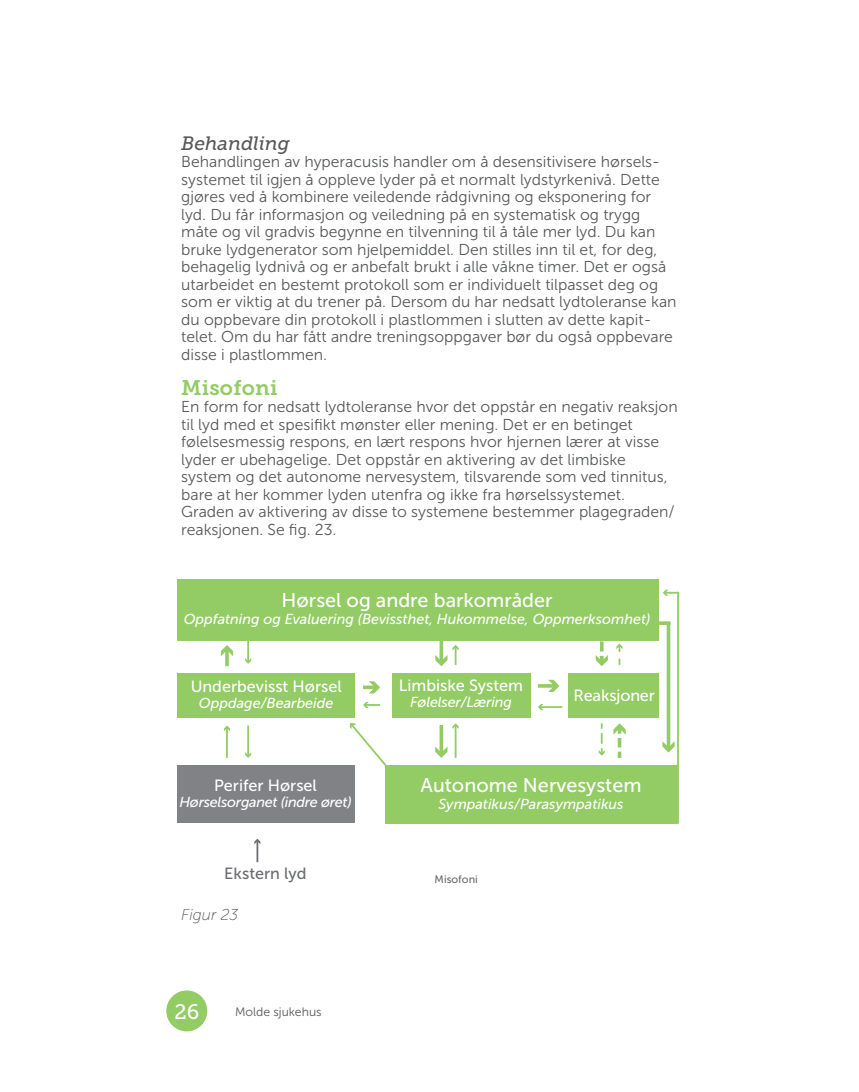
<style>
.page{position:relative;width:859px;height:1092px;background:#fff}
.page>*{position:absolute;margin:0;border:0;box-sizing:border-box;transform-origin:0 0}
.t1{font:21px "Museo Slab 700";letter-spacing:.01em;color:#93cb64}
.t2{font:21px "Museo Slab 500";color:#fff}
.t3{font:19.78px "Museo Sans 500";color:#fff}
.t4{font:italic 19.25px "Museo Slab 500";letter-spacing:-.005em;color:#57585a}
.t5{font:16.28px "Museo Sans 500";color:#fff}
.t6{font:16.28px "Museo Sans 500";color:#6c6d70}
.t7{font:15.75px/17.5px "Museo Sans 300";color:#57585a}
.t8{font:italic 15.75px "Museo Sans 100";color:#57585a}
.t9{font:italic 14.35px "Museo Sans 500";color:#fff}
.t10{font:italic 14.35px "Museo Sans 500";letter-spacing:-.02em;color:#fff}
.t11{font:12.25px "Museo Sans 300";color:#57585a}
.t12{font:10.85px "Museo Sans 500";color:#6c6d70}
</style>
<div class="page">
<div style="left:166px;top:990px;width:41px;height:41px;background:#93cb64;border-radius:50%"></div>
<div style="left:178px;top:673px;width:177px;height:44px;background:#93cb64"></div>
<div style="left:392px;top:673px;width:139px;height:44px;background:#93cb64"></div>
<div style="left:567px;top:673px;width:91px;height:44px;background:#93cb64"></div>
<svg style="left:595px;top:641px;width:12px;height:25px"></svg>
<svg style="left:363px;top:685px;width:6px;height:4px"></svg>
<svg style="left:369px;top:681px;width:11px;height:12px"></svg>
<div style="left:177px;top:579px;width:481px;height:62px;background:#93cb64"></div>
<div style="left:385px;top:765px;width:292px;height:58px;background:#93cb64"></div>
<hr style="left:247px;top:637px;width:2px;height:24px;background:#93cb64">
<svg style="left:245px;top:658px;width:6px;height:5px"></svg>
<svg style="left:225px;top:656px;width:4px;height:10px"></svg>
<svg style="left:221px;top:645px;width:12px;height:11px"></svg>
<hr style="left:256px;top:840px;width:2px;height:22px;background:#6c6d70">
<svg style="left:254px;top:838px;width:6px;height:6px"></svg>
<svg style="left:439px;top:725px;width:4px;height:21px"></svg>
<svg style="left:435px;top:746px;width:12px;height:11px"></svg>
<hr style="left:454px;top:725px;width:2px;height:32px;background:#93cb64">
<svg style="left:452px;top:723px;width:6px;height:6px"></svg>
<hr style="left:439px;top:636px;width:4px;height:26px;background:#93cb64">
<svg style="left:435px;top:644px;width:23px;height:22px"></svg>
<hr style="left:247px;top:725px;width:2px;height:30px;background:#93cb64">
<svg style="left:245px;top:752px;width:6px;height:5px"></svg>
<svg style="left:349px;top:722px;width:37px;height:44px"></svg>
<hr style="left:226px;top:727px;width:2px;height:30px;background:#93cb64">
<svg style="left:224px;top:725px;width:6px;height:6px"></svg>
<div style="left:177px;top:765px;width:178px;height:57px;background:#808285"></div>
<svg style="left:363px;top:701px;width:17px;height:7px"></svg>
<hr style="left:539px;top:706px;width:23px;height:2px;background:#93cb64">
<svg style="left:538px;top:704px;width:5px;height:6px"></svg>
<hr style="left:537px;top:684px;width:18px;height:3px;background:#93cb64">
<svg style="left:548px;top:679px;width:11px;height:13px"></svg>
<svg style="left:618px;top:658px;width:2px;height:7px"></svg>
<svg style="left:616px;top:643px;width:6px;height:9px"></svg>
<svg style="left:613px;top:723px;width:12px;height:34px"></svg>
<svg style="left:598px;top:723px;width:6px;height:32px"></svg>
<svg style="left:658px;top:621px;width:12px;height:4px"></svg>
<svg style="left:666px;top:622px;width:4px;height:119px"></svg>
<svg style="left:662px;top:741px;width:12px;height:11px"></svg>
<hr style="left:676px;top:592px;width:2px;height:231px;background:#93cb64">
<svg style="left:662px;top:589px;width:16px;height:6px"></svg>
<p class="t4" style="left:181px;top:132px;width:110px">Behandling</p>
<p class="t7" style="left:181px;top:153px;width:496px">Behandlingen av hyperacusis handler om å desensitivisere hørsels&shy;systemet til igjen å oppleve lyder på et normalt lydstyrkenivå. Dette gjøres ved å kombinere veiledende rådgivning og eksponering for lyd. Du får informasjon og veiledning på en systematisk og trygg måte og vil gradvis begynne en tilvenning til å tåle mer lyd. Du kan bruke lydgenerator som hjelpemiddel. Den stilles inn til et, for deg, behagelig lydnivå og er anbefalt brukt i alle våkne timer. Det er også utarbeidet en bestemt protokoll som er individuelt tilpasset deg og som er viktig at du trener på. Dersom du har nedsatt lydtoleranse kan du oppbevare din protokoll i plastlommen i slutten av dette kapit&shy;telet. Om du har fått andre treningsoppgaver bør du også oppbevare disse i plastlommen.</p>
<h1 class="t1" style="left:181px;top:375px;width:98px">Misofoni</h1>
<p class="t7" style="left:181px;top:398px;width:498px">En form for nedsatt lydtoleranse hvor det oppstår en negativ reaksjon til lyd med et spesifikt mønster eller mening. Det er en betinget følelsesmessig respons, en lært respons hvor hjernen lærer at visse lyder er ubehagelige. Det oppstår en aktivering av det limbiske system og det autonome nervesystem, tilsvarende som ved tinnitus, bare at her kommer lyden utenfra og ikke fra hørselssystemet.<br>Graden av aktivering av disse to systemene bestemmer plagegraden/ reaksjonen. Se fig. 23.</p>
<p class="t3" style="left:281px;top:589px;width:272px">Hørsel og andre barkområder</p>
<p class="t9" style="left:184px;top:610px;width:468px">Oppfatning og Evaluering (Bevissthet, Hukommelse, Oppmerksomhet)</p>
<p class="t5" style="left:191px;top:677px;width:152px">Underbevisst Hørsel</p>
<p class="t9" style="left:199px;top:695px;width:136px">Oppdage/Bearbeide</p>
<p class="t5" style="left:214px;top:776px;width:104px">Perifer Hørsel</p>
<p class="t10" style="left:179px;top:794px;width:174px">Hørselsorganet (indre øret)</p>
<p class="t5" style="left:399px;top:676px;width:126px">Limbiske System</p>
<p class="t9" style="left:410px;top:694px;width:103px">Følelser/Læring</p>
<p class="t5" style="left:573px;top:686px;width:83px">Reaksjoner</p>
<p class="t3" style="left:420px;top:774px;width:222px">Autonome Nervesystem</p>
<p class="t9" style="left:438px;top:795px;width:186px">Sympatikus/Parasympatikus</p>
<p class="t6" style="left:224px;top:864px;width:84px">Ekstern lyd</p>
<p class="t12" style="left:434px;top:873px;width:45px">Misofoni</p>
<p class="t8" style="left:181px;top:906px;width:59px">Figur 23</p>
<h1 class="t2" style="left:174px;top:999px;width:26px">26</h1>
<p class="t11" style="left:235px;top:1005px;width:88px">Molde sjukehus</p>
</div>
